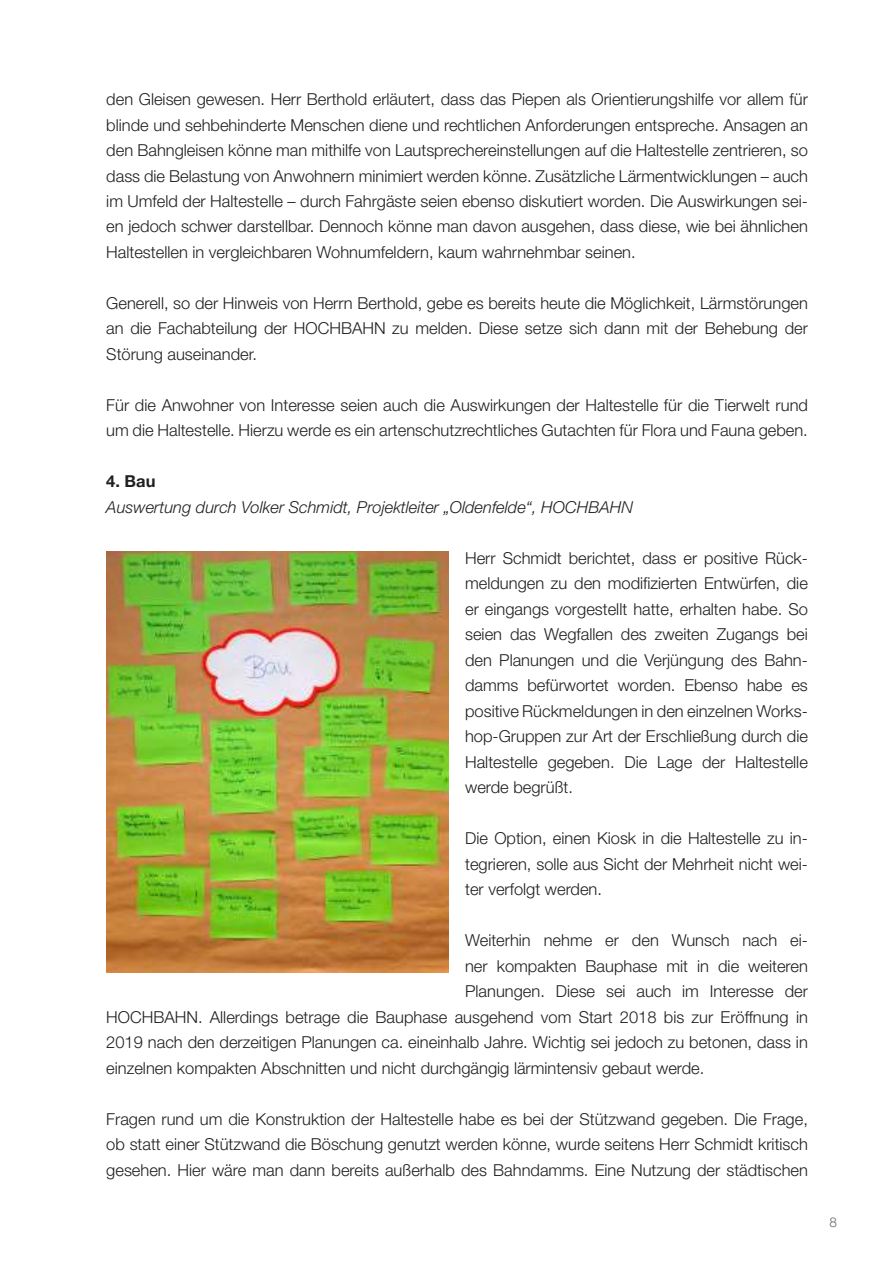
<style>
.page{position:relative;width:893px;height:1263px;background:#fff}
.page>*{position:absolute;margin:0;border:0;box-sizing:border-box;transform-origin:0 0}
.t1{font:300 16.5px/25.5px "Helvetica Neue LT";color:#221f1f;text-align:justify}
.t2{font:italic 300 16.5px "Helvetica Neue LT";color:#221f1f}
.t3{font:700 16.5px "Helvetica Neue LT";color:#221f1f}
.t4{font:300 13.5px "Helvetica Neue LT";color:#606970}
</style>
<div class="page">
<img style="left:106px;top:552px;width:342px;height:420px">
<p class="t1" style="left:106px;top:87px;width:703px">den Gleisen gewesen. Herr Berthold erläutert, dass das Piepen als Orientierungshilfe vor allem für blinde und sehbehinderte Menschen diene und rechtlichen Anforderungen entspreche. Ansagen an den Bahngleisen könne man mithilfe von Lautsprechereinstellungen auf die Haltestelle zentrieren, so dass die Belastung von Anwohnern minimiert werden könne. Zusätzliche Lärmentwicklungen – auch im Umfeld der Haltestelle – durch Fahrgäste seien ebenso diskutiert worden. Die Auswirkungen sei&shy;en jedoch schwer darstellbar. Dennoch könne man davon ausgehen, dass diese, wie bei ähnlichen Haltestellen in vergleichbaren Wohnumfeldern, kaum wahrnehmbar seinen.</p>
<p class="t1" style="left:106px;top:291px;width:703px">Generell, so der Hinweis von Herrn Berthold, gebe es bereits heute die Möglichkeit, Lärmstörungen an die Fachabteilung der HOCHBAHN zu melden. Diese setze sich dann mit der Behebung der Störung auseinander.</p>
<p class="t1" style="left:106px;top:393px;width:703px">Für die Anwohner von Interesse seien auch die Auswirkungen der Haltestelle für die Tierwelt rund um die Haltestelle. Hierzu werde es ein artenschutzrechtliches Gutachten für Flora und Fauna geben.</p>
<p class="t3" style="left:106px;top:475px;width:51px">4. Bau</p>
<p class="t2" style="left:106px;top:501px;width:528px">Auswertung durch Volker Schmidt, Projektleiter „Oldenfelde“, HOCHBAHN</p>
<p class="t1" style="left:465px;top:546px;width:344px">Herr Schmidt berichtet, dass er positive Rück&shy;meldungen zu den modifizierten Entwürfen, die er eingangs vorgestellt hatte, erhalten habe. So seien das Wegfallen des zweiten Zugangs bei den Planungen und die Verjüngung des Bahn&shy;damms befürwortet worden. Ebenso habe es positive Rückmeldungen in den einzelnen Works&shy;hop-Gruppen zur Art der Erschließung durch die Haltestelle gegeben. Die Lage der Haltestelle werde begrüßt.</p>
<p class="t1" style="left:465px;top:826px;width:344px">Die Option, einen Kiosk in die Haltestelle zu in&shy;tegrieren, solle aus Sicht der Mehrheit nicht wei&shy;ter verfolgt werden.</p>
<p class="t1" style="left:465px;top:928px;width:344px">Weiterhin nehme er den Wunsch nach ei-</p>
<p class="t1" style="left:465px;top:953px;width:344px">ner kompakten Bauphase mit in die weiteren</p>
<p class="t1" style="left:465px;top:979px;width:344px">Planungen. Diese sei auch im Interesse der</p>
<p class="t1" style="left:106px;top:1004px;width:703px">HOCHBAHN. Allerdings betrage die Bauphase ausgehend vom Start 2018 bis zur Eröffnung in</p>
<p class="t1" style="left:106px;top:1030px;width:703px">2019 nach den derzeitigen Planungen ca. eineinhalb Jahre. Wichtig sei jedoch zu betonen, dass in</p>
<p class="t1" style="left:106px;top:1055px;width:600px">einzelnen kompakten Abschnitten und nicht durchgängig lärmintensiv gebaut werde.</p>
<p class="t1" style="left:106px;top:1106px;width:703px">Fragen rund um die Konstruktion der Haltestelle habe es bei der Stützwand gegeben. Die Frage, ob statt einer Stützwand die Böschung genutzt werden könne, wurde seitens Herr Schmidt kritisch gesehen. Hier wäre man dann bereits außerhalb des Bahndamms. Eine Nutzung der städtischen</p>
<p class="t4" style="left:829px;top:1215px;width:9px">8</p>
</div>
